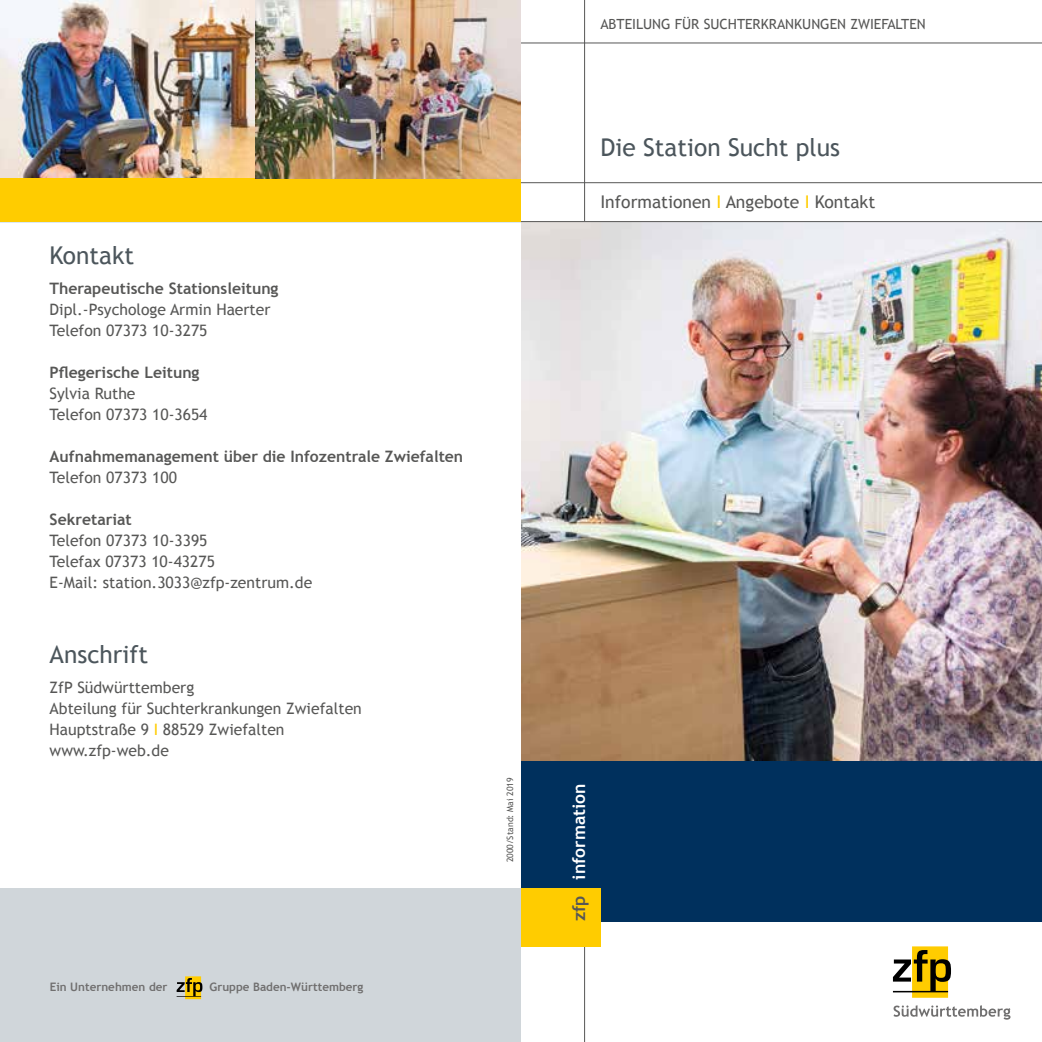
<style>
.page{position:relative;width:1042px;height:1042px;background:#fff}
.page>*{position:absolute;margin:0;border:0;box-sizing:border-box;transform-origin:0 0}
.t1{font:24.5px "Trebuchet MS";color:#4c565c}
.t2{font:17.5px "Trebuchet MS";color:#575756}
.t3{font:700 17.5px "Trebuchet MS";color:#fff}
.t4{font:15.75px/21px "Trebuchet MS";color:#575756}
.t5{font:700 15.75px "Trebuchet MS";color:#575756}
.t6{font:14px "Trebuchet MS";color:#575756}
.t7{font:700 11.72px "Trebuchet MS";color:#706f6f}
.t8{font:8.75px "Trebuchet MS";color:#575756}
.s1{color:#fc0}
.s2{color:#575756}
</style>
<div class="page">
<div style="left:0;top:888px;width:521px;height:154px;background:#d0d6da"></div>
<hr style="left:584px;top:0;width:1px;height:1042px;background:#575756">
<div style="left:521px;top:761px;width:521px;height:160px;background:#00305d"></div>
<div style="left:912px;top:946px;width:36px;height:52px;background:#fc0"></div>
<svg style="left:893px;top:950px;width:58px;height:41px"></svg>
<hr style="left:893px;top:991px;width:55px;height:1px;background:#000">
<svg style="left:893px;top:1005px;width:117px;height:14px"></svg>
<div style="left:521px;top:888px;width:79px;height:58px;background:#fc0"></div>
<hr style="left:521px;top:182px;width:521px;height:1px;background:#575756">
<hr style="left:521px;top:43px;width:521px;height:1px;background:#575756">
<div style="left:185px;top:976px;width:16px;height:23px;background:#fc0"></div>
<svg style="left:177px;top:978px;width:25px;height:19px"></svg>
<img style="left:521px;top:222px;width:521px;height:539px">
<hr style="left:521px;top:221px;width:521px;height:1px;background:#575756">
<img style="left:0;top:0;width:255px;height:179px">
<div style="left:0;top:179px;width:521px;height:43px;background:#fc0"></div>
<img style="left:255px;top:0;width:266px;height:179px">
<h1 class="t1" style="left:50px;top:241px;width:86px">Kontakt</h1>
<p class="t5" style="left:50px;top:279px;width:230px">Therapeutische Stationsleitung</p>
<p class="t4" style="left:50px;top:299px;width:222px">Dipl.-Psychologe Armin Haerter<br>Telefon 07373 10-3275</p>
<p class="t5" style="left:50px;top:363px;width:151px">Pflegerische Leitung</p>
<p class="t4" style="left:50px;top:383px;width:159px">Sylvia Ruthe<br>Telefon 07373 10-3654</p>
<p class="t5" style="left:50px;top:447px;width:415px">Aufnahmemanagement über die Infozentrale Zwiefalten</p>
<p class="t4" style="left:50px;top:467px;width:129px">Telefon 07373 100</p>
<p class="t5" style="left:50px;top:510px;width:84px">Sekretariat</p>
<p class="t4" style="left:50px;top:530px;width:264px">Telefon 07373 10-3395<br>Telefax 07373 10-43275<br>E-Mail: station.3033@zfp-zentrum.de</p>
<h1 class="t1" style="left:50px;top:640px;width:100px">Anschrift</h1>
<p class="t4" style="left:50px;top:677px;width:314px">ZfP Südwürttemberg<br>Abteilung für Suchterkrankungen Zwiefalten<br>Hauptstraße 9 <span class="s1">I</span> 88529 Zwiefalten www.zfp-web.de</p>
<p class="t8" style="left:505px;top:862px;width:86px;rotate:-90deg">2000/Stand: Mai 2019</p>
<p class="t7" style="left:50px;top:979px;width:119px">Ein Unternehmen der</p>
<p class="t7" style="left:210px;top:979px;width:155px">Gruppe Baden-Württemberg</p>
<p class="t6" style="left:600px;top:16px;width:327px">ABTEILUNG FÜR SUCHTERKRANKUNGEN ZWIEFALTEN</p>
<h1 class="t1" style="left:600px;top:133px;width:241px">Die Station Sucht plus</h1>
<p class="t2" style="left:600px;top:192px;width:276px">Informationen <span class="s1">I</span> Angebote <span class="s1">I</span> Kontakt</p>
<p class="t3" style="left:568px;top:921px;width:139px;rotate:-90deg"><span class="s2">zfp</span> information</p>
</div>
